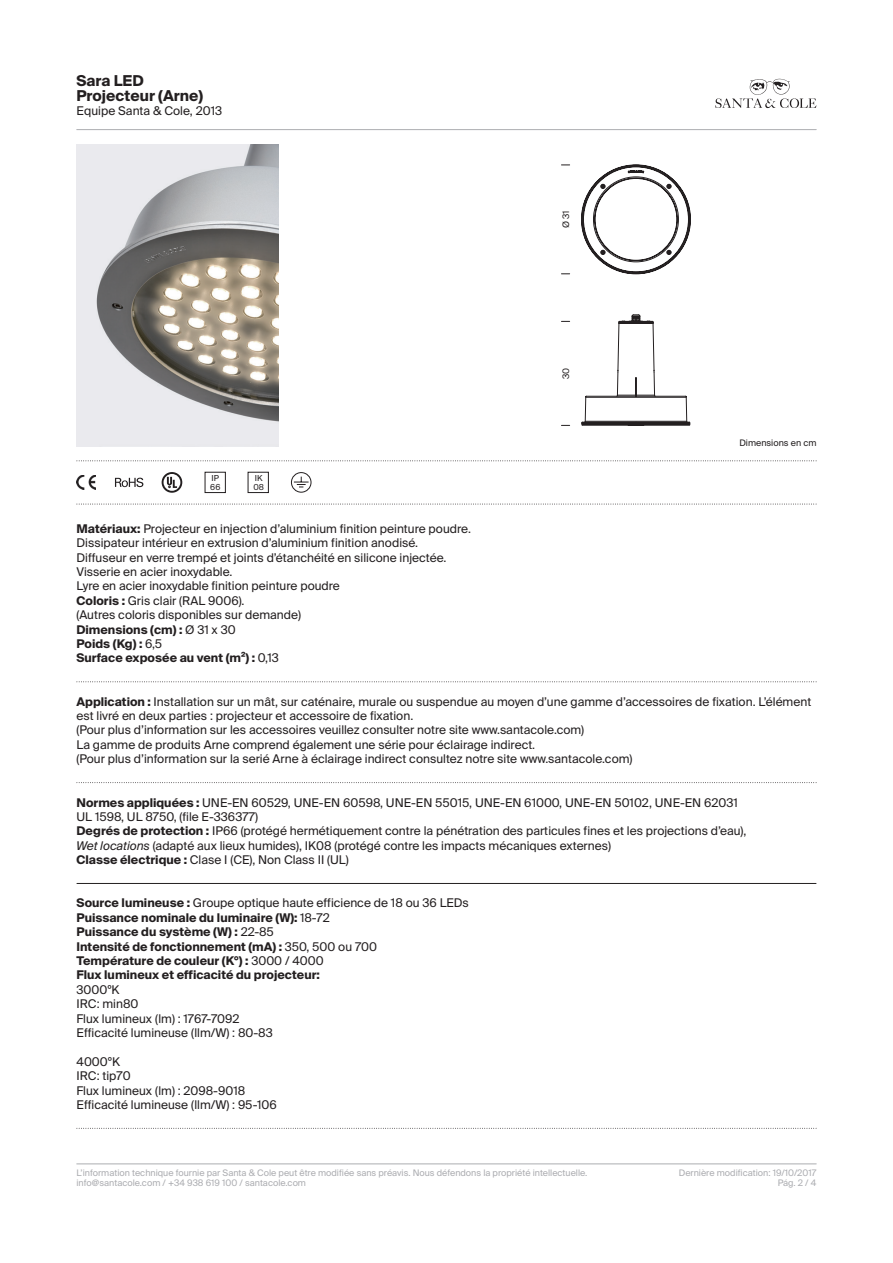
<style>
.page{position:relative;width:893px;height:1263px;background:#fff}
.page>*{position:absolute;margin:0;border:0;box-sizing:border-box;transform-origin:0 0}
.t1{font:700 15px/14.4px "Suisse Intl";color:#231f20}
.t2{font:12px/14.4px "Suisse Intl";color:#231f20}
.t3{font:700 12px/14.4px "Suisse Intl";color:#231f20}
.t4{font:9px/10.8px "Suisse Intl";color:#acadb1}
.t5{font:9px "Suisse Intl";color:#231f20}
.t6{font:8.25px "Suisse Intl";color:#231f20}
.s1{font-weight:700}
.s2{font-style:italic}
.s3{font-weight:400}
</style>
<div class="page">
<svg style="left:715px;top:79px;width:101px;height:29px"></svg>
<hr style="left:77px;top:129px;width:739px;height:1px;background:#acadb1">
<hr style="left:77px;top:1163px;width:739px;height:1px;background:#acadb1">
<svg style="left:77px;top:1128px;width:740px;height:1px"></svg>
<img style="left:77px;top:144px;width:201px;height:302px">
<svg style="left:77px;top:460px;width:740px;height:1px"></svg>
<svg style="left:77px;top:504px;width:740px;height:1px"></svg>
<svg style="left:77px;top:681px;width:740px;height:1px"></svg>
<svg style="left:77px;top:782px;width:740px;height:1px"></svg>
<hr style="left:77px;top:883px;width:739px;height:1px;background:#231f20">
<img style="left:77px;top:475px;width:19px;height:14px">
<svg style="left:162px;top:472px;width:20px;height:21px"></svg>
<svg style="left:115px;top:478px;width:28px;height:9px"></svg>
<div style="left:291px;top:472px;width:20px;height:20px;border:1px solid #231f20;border-radius:50%"></div>
<svg style="left:294px;top:477px;width:15px;height:10px"></svg>
<svg style="left:581px;top:165px;width:110px;height:109px"></svg>
<svg style="left:582px;top:314px;width:108px;height:112px"></svg>
<p class="t1" style="left:77px;top:74px;width:128px">Sara LED<br>Projecteur (Arne)</p>
<p class="t2" style="left:77px;top:104px;width:147px">Equipe Santa &amp; Cole, 2013</p>
<p class="t6" style="left:212px;top:473px;width:9px">IP</p>
<p class="t6" style="left:255px;top:473px;width:9px">IK</p>
<p class="t6" style="left:210px;top:482px;width:12px">66</p>
<p class="t6" style="left:253px;top:482px;width:12px">08</p>
<p class="t5" style="left:561px;top:228px;width:19px;rotate:-90deg">Ø 31</p>
<p class="t5" style="left:561px;top:379px;width:13px;rotate:-90deg">30</p>
<p class="t5" style="left:739px;top:438px;width:79px">Dimensions en cm</p>
<p class="t2" style="left:77px;top:521px;width:396px"><span class="s1">Matériaux:</span> Projecteur en injection d’aluminium finition peinture poudre.<br>Dissipateur intérieur en extrusion d’aluminium finition anodisé.<br>Diffuseur en verre trempé et joints d’étanchéité en silicone injectée.<br>Visserie en acier inoxydable.<br>Lyre en acier inoxydable finition peinture poudre<br><span class="s1">Coloris :</span> Gris clair (RAL 9006).<br>(Autres coloris disponibles sur demande)<br><span class="s1">Dimensions (cm) :</span> Ø 31 x 30<br><span class="s1">Poids (Kg) :</span> 6,5<br><span class="s1">Surface exposée au vent (m²) :</span> 0,13</p>
<p class="t2" style="left:77px;top:694px;width:736px"><span class="s1">Application :</span> Installation sur un mât, sur caténaire, murale ou suspendue au moyen d’une gamme d’accessoires de fixation. L’élément est livré en deux parties : projecteur et accessoire de fixation.<br>(Pour plus d’information sur les accessoires veuillez consulter notre site www.santacole.com)<br>La gamme de produits Arne comprend également une série pour éclairage indirect.<br>(Pour plus d’information sur la serié Arne à éclairage indirect consultez notre site www.santacole.com)</p>
<p class="t2" style="left:77px;top:795px;width:671px"><span class="s1">Normes appliquées :</span> UNE-EN 60529, UNE-EN 60598, UNE-EN 55015, UNE-EN 61000, UNE-EN 50102, UNE-EN 62031<br>UL 1598, UL 8750, (file E-336377)<br><span class="s1">Degrés de protection :</span> IP66 (protégé hermétiquement contre la pénétration des particules fines et les projections d’eau), <span class="s2">Wet locations</span> (adapté aux lieux humides), IK08 (protégé contre les impacts mécaniques externes)<br><span class="s1">Classe électrique :</span> Clase I (CE), Non Class II (UL)</p>
<p class="t3" style="left:77px;top:896px;width:394px">Source lumineuse : <span class="s3">Groupe optique haute efficience de 18 ou 36 LEDs </span>Puissance nominale du luminaire (W): <span class="s3">18-72<br></span>Puissance du système (W) : <span class="s3">22-85<br></span>Intensité de fonctionnement (mA) : <span class="s3">350, 500 ou 700<br></span>Température de couleur (K°) : <span class="s3">3000 / 4000<br></span>Flux lumineux et efficacité du projecteur:</p>
<p class="t2" style="left:77px;top:982px;width:198px">3000ºK<br>IRC: min80<br>Flux lumineux (lm) : 1767-7092<br>Efficacité lumineuse (llm/W) : 80-83</p>
<p class="t2" style="left:77px;top:1054px;width:202px">4000ºK<br>IRC: tip70<br>Flux lumineux (lm) : 2098-9018<br>Efficacité lumineuse (llm/W) : 95-106</p>
<p class="t4" style="left:77px;top:1167px;width:512px">L’information technique fournie par Santa &amp; Cole peut être modifiée sans préavis. Nous défendons la propriété intellectuelle. info@santacole.com / +34 938 619 100 / santacole.com</p>
<p class="t4" style="left:679px;top:1167px;width:139px">Dernière modification: 19/10/2017</p>
<p class="t4" style="left:778px;top:1178px;width:40px">Pág. 2 / 4</p>
</div>
